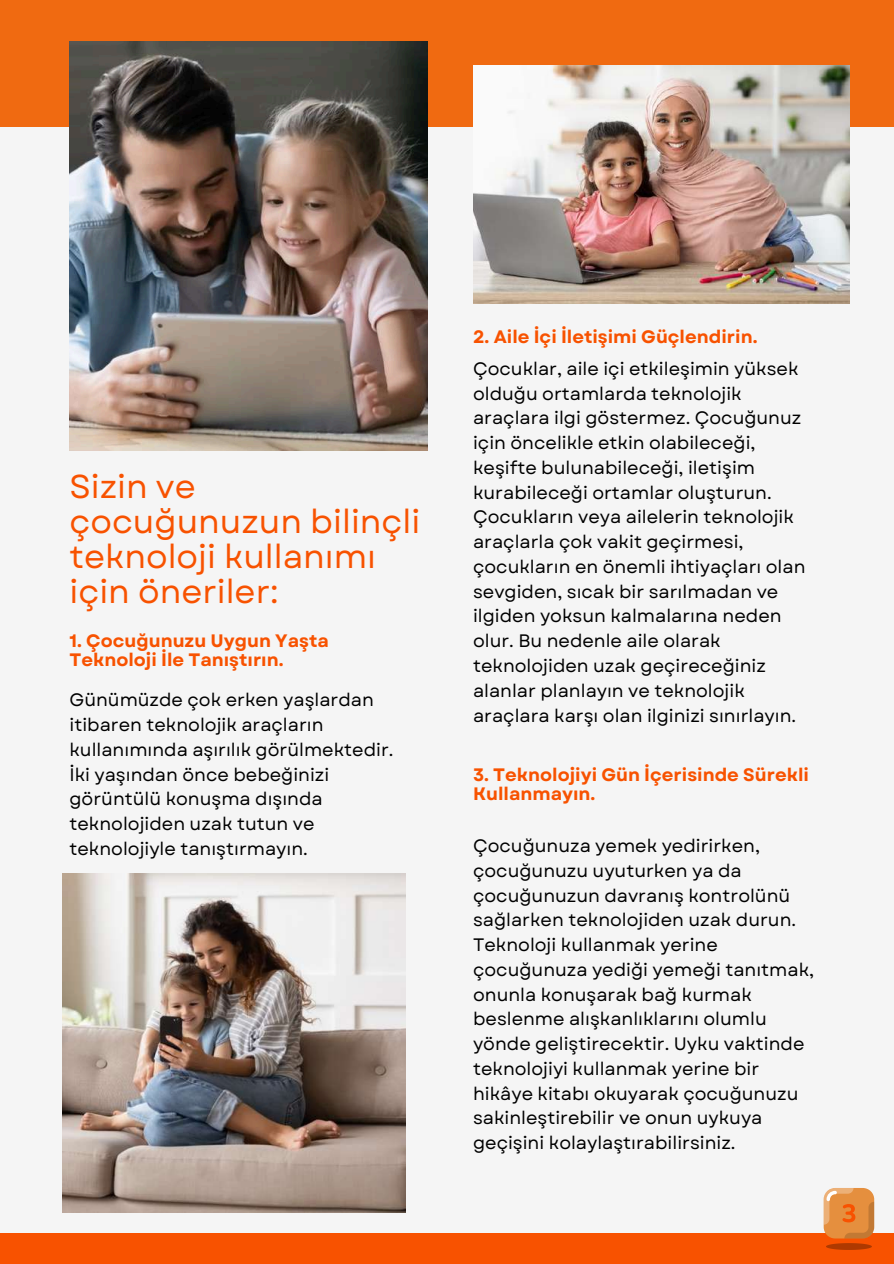
<style>
.page{position:relative;width:894px;height:1264px;background:#fff}
.page>*{position:absolute;margin:0;border:0;box-sizing:border-box;transform-origin:0 0}
.t1{font:33px/34.8px "Garet";color:#f85200}
.t2{font:18px/24.8px "Garet";color:#000}
.t3{font:700 18px/19.2px "Garet";color:#f85200}
</style>
<div class="page">
<div style="left:0;top:0;width:893px;height:1263px;background:#f5f5f5"></div>
<div style="left:0;top:0;width:893px;height:127px;background:#f06a11"></div>
<img style="left:473px;top:65px;width:375px;height:239px">
<div style="left:0;top:1232px;width:893px;height:31px;background:#f85200"></div>
<img style="left:69px;top:41px;width:358px;height:410px">
<img style="left:63px;top:873px;width:342px;height:339px">
<svg style="left:823px;top:1188px;width:50px;height:61px;background:#e2843b"></svg>
<h1 class="t1" style="left:69px;top:469px;width:348px">Sizin ve çocuğunuzun bilinçli teknoloji kullanımı için öneriler:</h1>
<p class="t3" style="left:69px;top:631px;width:261px">1. Çocuğunuzu Uygun Yaşta<br>Teknoloji İle Tanıştırın.</p>
<p class="t2" style="left:69px;top:687px;width:325px">Günümüzde çok erken yaşlardan itibaren teknolojik araçların kullanımında aşırılık görülmektedir.<br>İki yaşından önce bebeğinizi görüntülü konuşma dışında teknolojiden uzak tutun ve teknolojiyle tanıştırmayın.</p>
<p class="t3" style="left:473px;top:327px;width:286px">2. Aile İçi İletişimi Güçlendirin.</p>
<p class="t2" style="left:473px;top:356px;width:334px">Çocuklar, aile içi etkileşimin yüksek olduğu ortamlarda teknolojik araçlara ilgi göstermez. Çocuğunuz için öncelikle etkin olabileceği, keşifte bulunabileceği, iletişim kurabileceği ortamlar oluşturun.<br>Çocukların veya ailelerin teknolojik araçlarla çok vakit geçirmesi, çocukların en önemli ihtiyaçları olan sevgiden, sıcak bir sarılmadan ve ilgiden yoksun kalmalarına neden olur. Bu nedenle aile olarak teknolojiden uzak geçireceğiniz alanlar planlayın ve teknolojik araçlara karşı olan ilginizi sınırlayın.</p>
<p class="t3" style="left:473px;top:765px;width:335px">3. Teknolojiyi Gün İçerisinde Sürekli<br>Kullanmayın.</p>
<p class="t2" style="left:473px;top:833px;width:342px">Çocuğunuza yemek yedirirken, çocuğunuzu uyuturken ya da çocuğunuzun davranış kontrolünü sağlarken teknolojiden uzak durun.<br>Teknoloji kullanmak yerine çocuğunuza yediği yemeği tanıtmak, onunla konuşarak bağ kurmak beslenme alışkanlıklarını olumlu yönde geliştirecektir. Uyku vaktinde teknolojiyi kullanmak yerine bir hikâye kitabı okuyarak çocuğunuzu sakinleştirebilir ve onun uykuya geçişini kolaylaştırabilirsiniz.</p>
</div>
